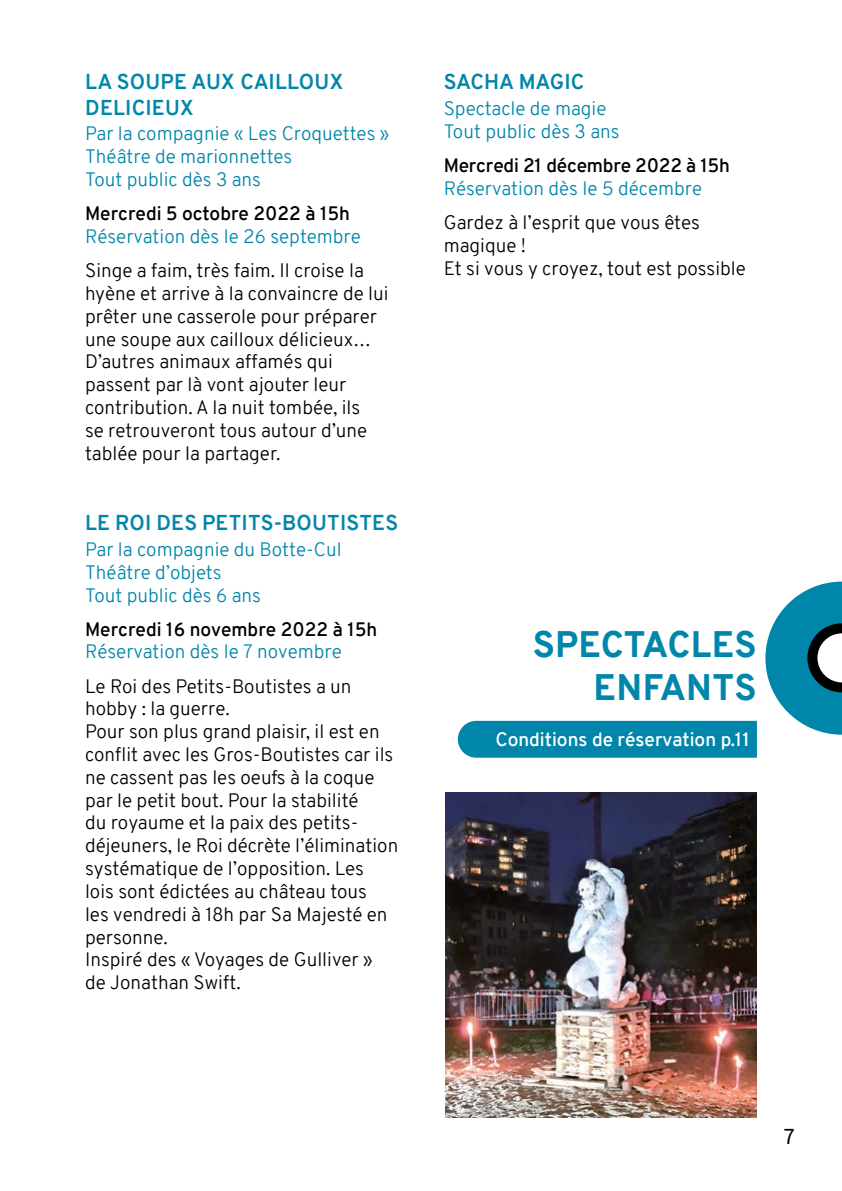
<style>
.page{position:relative;width:842px;height:1191px;background:#fff}
.page>*{position:absolute;margin:0;border:0;box-sizing:border-box;transform-origin:0 0}
.t1{font:800 36px/43.2px "Overpass";letter-spacing:.01em;color:#0086aa;text-align:right}
.t2{font:700 21px/25.2px "Overpass";letter-spacing:.01em;color:#0086aa}
.t3{font:21px "Overpass";color:#000}
.t4{font:300 19px/22.8px "Overpass";color:#000}
.t5{font:300 19px/22.8px "Overpass";color:#0086aa}
.t6{font:600 19px "Overpass";color:#000}
.t7{font:600 19px "Overpass";color:#fff}
</style>
<div class="page">
<svg style="left:765px;top:581px;width:77px;height:153px"></svg>
<img style="left:445px;top:792px;width:312px;height:325px">
<div style="left:458px;top:721px;width:299px;height:36px;background:#0086aa"></div>
<p class="t2" style="left:85px;top:70px;width:260px">LA SOUPE AUX CAILLOUX<br>DELICIEUX</p>
<p class="t5" style="left:85px;top:122px;width:306px">Par la compagnie « Les Croquettes »<br>Théâtre de marionnettes<br>Tout public dès 3 ans</p>
<p class="t6" style="left:85px;top:200px;width:266px">Mercredi 5 octobre 2022 à 15h</p>
<p class="t5" style="left:85px;top:225px;width:277px">Réservation dès le 26 septembre</p>
<p class="t4" style="left:85px;top:259px;width:305px">Singe a faim, très faim. Il croise la hyène et arrive à la convaincre de lui prêter une casserole pour préparer une soupe aux cailloux délicieux… D’autres animaux affamés qui passent par là vont ajouter leur contribution. A la nuit tombée, ils<br>se retrouveront tous autour d’une tablée pour la partager.</p>
<p class="t2" style="left:85px;top:510px;width:315px">LE ROI DES PETITS-BOUTISTES</p>
<p class="t5" style="left:85px;top:538px;width:258px">Par la compagnie du Botte-Cul<br>Théâtre d’objets<br>Tout public dès 6 ans</p>
<p class="t6" style="left:85px;top:615px;width:294px">Mercredi 16 novembre 2022 à 15h</p>
<p class="t5" style="left:85px;top:640px;width:258px">Réservation dès le 7 novembre</p>
<p class="t4" style="left:85px;top:674px;width:315px">Le Roi des Petits-Boutistes a un hobby : la guerre.<br>Pour son plus grand plaisir, il est en conflit avec les Gros-Boutistes car ils ne cassent pas les oeufs à la coque par le petit bout. Pour la stabilité<br>du royaume et la paix des petits&shy;déjeuners, le Roi décrète l’élimination systématique de l’opposition. Les<br>lois sont édictées au château tous<br>les vendredi à 18h par Sa Majesté en personne.<br>Inspiré des « Voyages de Gulliver » de Jonathan Swift.</p>
<p class="t2" style="left:444px;top:70px;width:142px">SACHA MAGIC</p>
<p class="t5" style="left:444px;top:97px;width:178px">Spectacle de magie<br>Tout public dès 3 ans</p>
<p class="t6" style="left:444px;top:152px;width:288px">Mercredi 21 décembre 2022 à 15h</p>
<p class="t5" style="left:444px;top:177px;width:260px">Réservation dès le 5 décembre</p>
<p class="t4" style="left:444px;top:211px;width:304px">Gardez à l’esprit que vous êtes magique !<br>Et si vous y croyez, tout est possible</p>
<h1 class="t1" style="left:533px;top:623px;width:225px">SPECTACLES<br>ENFANTS</h1>
<p class="t7" style="left:495px;top:726px;width:256px">Conditions de réservation p.11</p>
<p class="t3" style="left:784px;top:1122px;width:12px">7</p>
</div>
